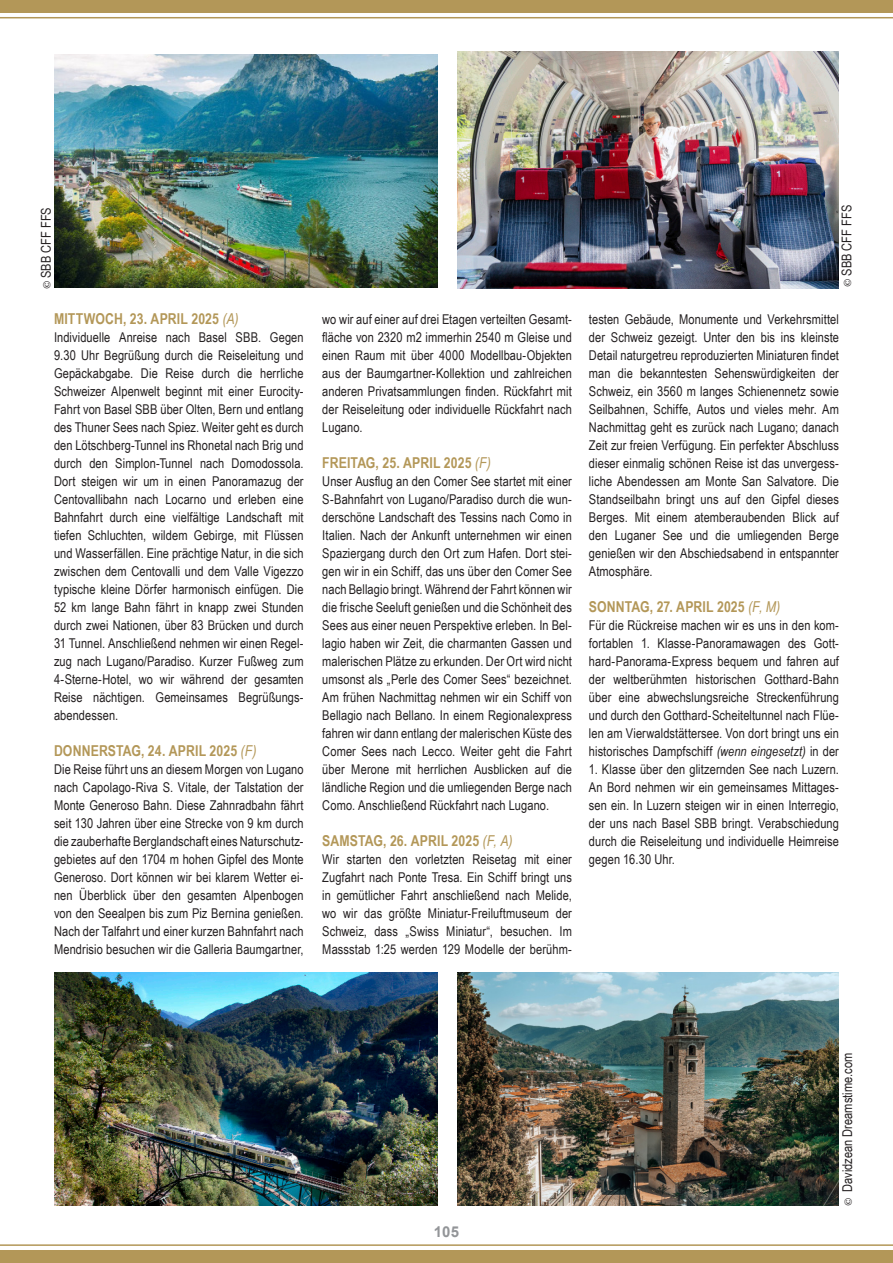
<style>
.page{position:relative;width:893px;height:1263px;background:#fff}
.page>*{position:absolute;margin:0;border:0;box-sizing:border-box;transform-origin:0 0}
._11_Datum_im_Fliesstext_R{font:700 15px "Arial Narrow";letter-spacing:.005em;color:#b39758}
.t1{font:700 15px "Arial";color:#939598}
._10_Fliesstext_R{font:13.5px/18px "Arial Narrow";letter-spacing:.005em;color:#231f20;text-align:justify}
.s1{font-family:"Minion Pro";font-size:12px}
.s2{font-weight:400;font-style:italic}
.s3{font-style:italic}
</style>
<div class="page">
<hr style="left:0;top:684px;width:1px;height:561px;background:#d1d2d4">
<div style="left:0;top:0;width:893px;height:13px;background:#b39758"></div>
<hr style="left:0;top:17px;width:893px;height:1px;background:#b39758">
<hr style="left:0;top:1244px;width:893px;height:2px;background:#b39758">
<div style="left:0;top:1250px;width:893px;height:13px;background:#b39758"></div>
<img style="left:54px;top:972px;width:383px;height:233px">
<img style="left:458px;top:972px;width:381px;height:233px">
<img style="left:54px;top:54px;width:383px;height:234px">
<img style="left:457px;top:52px;width:382px;height:236px">
<p class="_10_Fliesstext_R" style="left:37px;top:289px;width:83px;rotate:-90deg"><span class="s1">©</span> SBB CFF FFS</p>
<p class="_10_Fliesstext_R" style="left:837px;top:287px;width:83px;rotate:-90deg"><span class="s1">©</span> SBB CFF FFS</p>
<p class="_11_Datum_im_Fliesstext_R" style="left:54px;top:307px;width:186px">MITTWOCH, 23. APRIL 2025 <span class="s2">(A)</span></p>
<p class="_10_Fliesstext_R" style="left:54px;top:328px;width:251px">Individuelle Anreise nach Basel SBB. Gegen 9.30 Uhr Begrüßung durch die Reiseleitung und Gepäckabgabe. Die Reise durch die herrliche Schweizer Alpenwelt beginnt mit einer Eurocity-Fahrt von Basel SBB über Olten, Bern und entlang des Thuner Sees nach Spiez. Weiter geht es durch den Lötschberg-Tunnel ins Rhonetal nach Brig und durch den Simplon-Tunnel nach Domodossola.<br>Dort steigen wir um in einen Panoramazug der Centovallibahn nach Locarno und erleben eine Bahnfahrt durch eine vielfältige Landschaft mit tiefen Schluchten, wildem Gebirge, mit Flüssen und Wasserfällen. Eine prächtige Natur, in die sich zwischen dem Centovalli und dem Valle Vigezzo typische kleine Dörfer harmonisch einfügen. Die 52 km lange Bahn fährt in knapp zwei Stunden durch zwei Nationen, über 83 Brücken und durch 31 Tunnel. Anschließend nehmen wir einen Regel&shy;zug nach Lugano/Paradiso. Kurzer Fußweg zum 4-Sterne-Hotel, wo wir während der gesamten Reise nächtigen. Gemeinsames Begrüßungs&shy;abendessen.</p>
<p class="_11_Datum_im_Fliesstext_R" style="left:54px;top:739px;width:204px">DONNERSTAG, 24. APRIL 2025 <span class="s2">(F)</span></p>
<p class="_10_Fliesstext_R" style="left:54px;top:760px;width:251px">Die Reise führt uns an diesem Morgen von Lugano nach Capolago-Riva S. Vitale, der Talstation der Monte Generoso Bahn. Diese Zahnradbahn fährt seit 130 Jahren über eine Strecke von 9 km durch die zauberhafte Berglandschaft eines Naturschutz&shy;gebietes auf den 1704 m hohen Gipfel des Monte Generoso. Dort können wir bei klarem Wetter ei&shy;nen Überblick über den gesamten Alpenbogen von den Seealpen bis zum Piz Bernina genießen.<br>Nach der Talfahrt und einer kurzen Bahnfahrt nach Mendrisio besuchen wir die Galleria Baumgartner,</p>
<p class="_10_Fliesstext_R" style="left:322px;top:310px;width:251px">wo wir auf einer auf drei Etagen verteilten Gesamt&shy;fläche von 2320 m2 immerhin 2540 m Gleise und einen Raum mit über 4000 Modellbau-Objekten aus der Baumgartner-Kollektion und zahlreichen anderen Privatsammlungen finden. Rückfahrt mit der Reiseleitung oder individuelle Rückfahrt nach Lugano.</p>
<p class="_11_Datum_im_Fliesstext_R" style="left:322px;top:451px;width:170px">FREITAG, 25. APRIL 2025 <span class="s2">(F)</span></p>
<p class="_10_Fliesstext_R" style="left:322px;top:472px;width:251px">Unser Ausflug an den Comer See startet mit einer S-Bahnfahrt von Lugano/Paradiso durch die wun&shy;derschöne Landschaft des Tessins nach Como in Italien. Nach der Ankunft unternehmen wir einen Spaziergang durch den Ort zum Hafen. Dort stei&shy;gen wir in ein Schiff, das uns über den Comer See nach Bellagio bringt. Während der Fahrt können wir die frische Seeluft genießen und die Schönheit des Sees aus einer neuen Perspektive erleben. In Bel&shy;lagio haben wir Zeit, die charmanten Gassen und malerischen Plätze zu erkunden. Der Ort wird nicht umsonst als „Perle des Comer Sees“ bezeichnet.<br>Am frühen Nachmittag nehmen wir ein Schiff von Bellagio nach Bellano. In einem Regionalexpress fahren wir dann entlang der malerischen Küste des Comer Sees nach Lecco. Weiter geht die Fahrt über Merone mit herrlichen Ausblicken auf die ländliche Region und die umliegenden Berge nach Como. Anschließend Rückfahrt nach Lugano.</p>
<p class="_11_Datum_im_Fliesstext_R" style="left:322px;top:829px;width:192px">SAMSTAG, 26. APRIL 2025 <span class="s2">(F, A)</span></p>
<p class="_10_Fliesstext_R" style="left:322px;top:850px;width:251px">Wir starten den vorletzten Reisetag mit einer Zugfahrt nach Ponte Tresa. Ein Schiff bringt uns in gemütlicher Fahrt anschließend nach Melide, wo wir das größte Miniatur-Freiluftmuseum der Schweiz, dass „Swiss Miniatur“, besuchen. Im Massstab 1:25 werden 129 Modelle der berühm-</p>
<p class="_10_Fliesstext_R" style="left:589px;top:310px;width:251px">testen Gebäude, Monumente und Verkehrsmittel der Schweiz gezeigt. Unter den bis ins kleinste Detail naturgetreu reproduzierten Miniaturen findet man die bekanntesten Sehenswürdigkeiten der Schweiz, ein 3560 m langes Schienennetz sowie Seilbahnen, Schiffe, Autos und vieles mehr. Am Nachmittag geht es zurück nach Lugano; danach Zeit zur freien Verfügung. Ein perfekter Abschluss dieser einmalig schönen Reise ist das unvergess&shy;liche Abendessen am Monte San Salvatore. Die Standseilbahn bringt uns auf den Gipfel dieses Berges. Mit einem atemberaubenden Blick auf den Luganer See und die umliegenden Berge genießen wir den Abschiedsabend in entspannter Atmosphäre.</p>
<p class="_11_Datum_im_Fliesstext_R" style="left:589px;top:595px;width:193px">SONNTAG, 27. APRIL 2025 <span class="s2">(F, M)</span></p>
<p class="_10_Fliesstext_R" style="left:589px;top:616px;width:251px">Für die Rückreise machen wir es uns in den kom&shy;fortablen 1. Klasse-Panoramawagen des Gott&shy;hard-Panorama-Express bequem und fahren auf der weltberühmten historischen Gotthard-Bahn über eine abwechslungsreiche Streckenführung und durch den Gotthard-Scheiteltunnel nach Flüe&shy;len am Vierwaldstättersee. Von dort bringt uns ein historisches Dampfschiff <span class="s3">(wenn eingesetzt)</span> in der</p>
<p class="_10_Fliesstext_R" style="left:589px;top:760px;width:251px">1. Klasse über den glitzernden See nach Luzern.<br>An Bord nehmen wir ein gemeinsames Mittages&shy;sen ein. In Luzern steigen wir in einen Interregio, der uns nach Basel SBB bringt. Verabschiedung durch die Reiseleitung und individuelle Heimreise gegen 16.30 Uhr.</p>
<p class="t1" style="left:434px;top:1221px;width:27px">105</p>
<p class="_10_Fliesstext_R" style="left:838px;top:1206px;width:155px;rotate:-90deg"><span class="s1">©</span> Davidzean Dreamstime.com</p>
</div>
